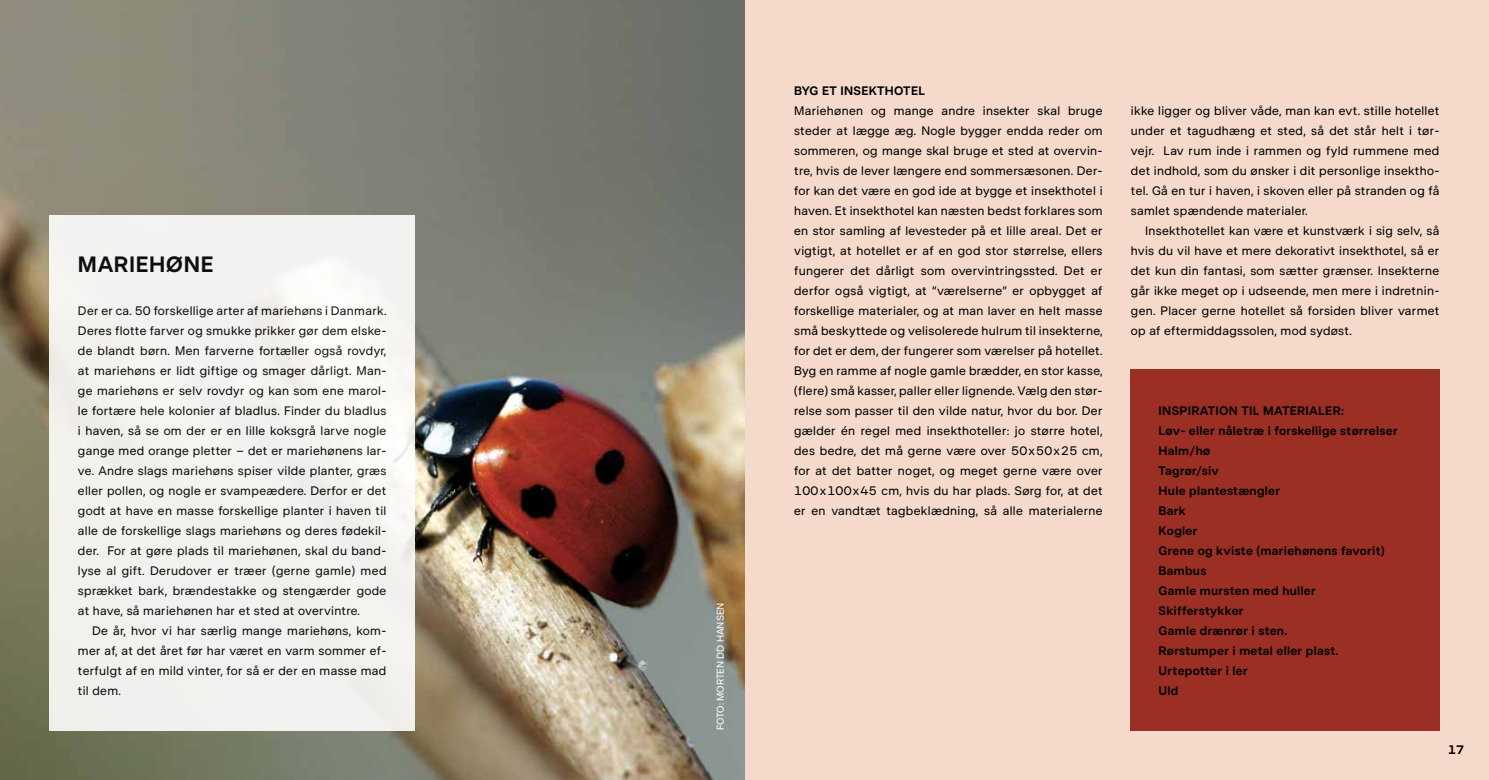
<style>
.page{position:relative;width:1489px;height:780px;background:#fff}
.page>*{position:absolute;margin:0;border:0;box-sizing:border-box;transform-origin:0 0}
.t1{font:600 22.5px "DR Publik";letter-spacing:.025em;color:#000}
.t2{font:12.5px/20px "DR Publik";letter-spacing:.025em;color:#000;text-align:justify}
.t3{font:600 12.5px/20px "DR Publik";letter-spacing:.025em;color:#000}
.t4{font:10px "DR Publik";color:#fff}
</style>
<div class="page">
<div style="left:744px;top:0;width:744px;height:780px;background:#f5dacb"></div>
<img style="left:0;top:0;width:744px;height:780px">
<div style="left:50px;top:215px;width:365px;height:515px;background:#f2f2f0"></div>
<div style="left:1130px;top:369px;width:309px;height:361px;background:#9c2f24"></div>
<h1 class="t1" style="left:78px;top:251px;width:137px">MARIEHØNE</h1>
<p class="t2" style="left:78px;top:300px;width:310px">Der er ca. 50 forskellige arter af mariehøns i Danmark.<br>Deres flotte farver og smukke prikker gør dem elske&shy;de blandt børn. Men farverne fortæller også rovdyr, at mariehøns er lidt giftige og smager dårligt. Man&shy;ge mariehøns er selv rovdyr og kan som ene marol&shy;le fortære hele kolonier af bladlus. Finder du bladlus i haven, så se om der er en lille koksgrå larve nogle gange med orange pletter – det er mariehønens lar&shy;ve. Andre slags mariehøns spiser vilde planter, græs eller pollen, og nogle er svampeædere. Derfor er det godt at have en masse forskellige planter i haven til alle de forskellige slags mariehøns og deres fødekil&shy;der. For at gøre plads til mariehønen, skal du band&shy;lyse al gift. Derudover er træer (gerne gamle) med sprækket bark, brændestakke og stengærder gode at have, så mariehønen har et sted at overvintre.</p>
<p class="t2" style="left:78px;top:620px;width:310px;text-indent:14px">De år, hvor vi har særlig mange mariehøns, kom&shy;mer af, at det året før har været en varm sommer ef&shy;terfulgt af en mild vinter, for så er der en masse mad til dem.</p>
<p class="t4" style="left:714px;top:730px;width:129px;rotate:-90deg">FOTO: MORTEN DD HANSEN</p>
<p class="t3" style="left:794px;top:80px;width:132px">BYG ET INSEKTHOTEL</p>
<p class="t2" style="left:794px;top:100px;width:310px">Mariehønen og mange andre insekter skal bruge steder at lægge æg. Nogle bygger endda reder om sommeren, og mange skal bruge et sted at overvin&shy;tre, hvis de lever længere end sommersæsonen. Der&shy;for kan det være en god ide at bygge et insekthotel i haven. Et insekthotel kan næsten bedst forklares som en stor samling af levesteder på et lille areal. Det er vigtigt, at hotellet er af en god stor størrelse, ellers fungerer det dårligt som overvintringssted. Det er derfor også vigtigt, at “værelserne” er opbygget af forskellige materialer, og at man laver en helt masse små beskyttede og velisolerede hulrum til insekterne, for det er dem, der fungerer som værelser på hotellet.<br>Byg en ramme af nogle gamle brædder, en stor kasse, (flere) små kasser, paller eller lignende. Vælg den stør&shy;relse som passer til den vilde natur, hvor du bor. Der gælder én regel med insekthoteller: jo større hotel, des bedre, det må gerne være over 50x50x25 cm, for at det batter noget, og meget gerne være over 100x100x45 cm, hvis du har plads. Sørg for, at det er en vandtæt tagbeklædning, så alle materialerne</p>
<p class="t2" style="left:1130px;top:100px;width:310px">ikke ligger og bliver våde, man kan evt. stille hotellet under et tagudhæng et sted, så det står helt i tør&shy;vejr. Lav rum inde i rammen og fyld rummene med det indhold, som du ønsker i dit personlige insektho&shy;tel. Gå en tur i haven, i skoven eller på stranden og få samlet spændende materialer.</p>
<p class="t2" style="left:1130px;top:220px;width:310px;text-indent:14px">Insekthotellet kan være et kunstværk i sig selv, så hvis du vil have et mere dekorativt insekthotel, så er det kun din fantasi, som sætter grænser. Insekterne går ikke meget op i udseende, men mere i indretnin&shy;gen. Placer gerne hotellet så forsiden bliver varmet op af eftermiddagssolen, mod sydøst.</p>
<p class="t3" style="left:1158px;top:400px;width:240px">INSPIRATION TIL MATERIALER:<br>Løv- eller nåletræ i forskellige størrelser<br>Halm/hø<br>Tagrør/siv<br>Hule plantestængler<br>Bark<br>Kogler<br>Grene og kviste (mariehønens favorit)<br>Bambus<br>Gamle mursten med huller<br>Skifferstykker<br>Gamle drænrør i sten.<br>Rørstumper i metal eller plast.<br>Urtepotter i ler<br>Uld</p>
<p class="t3" style="left:1447px;top:739px;width:18px">17</p>
</div>
